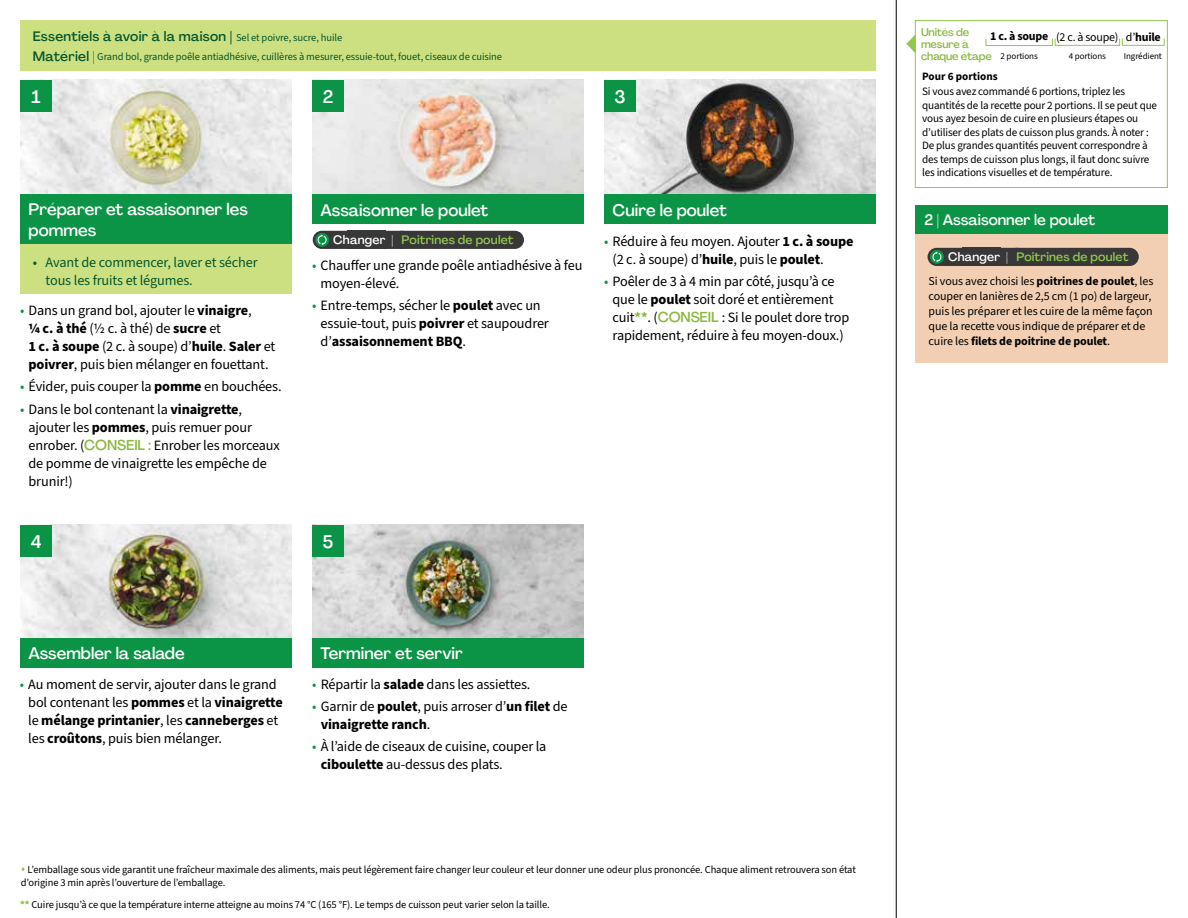
<style>
.page{position:relative;width:1188px;height:918px;background:#fff}
.page>*{position:absolute;margin:0;border:0;box-sizing:border-box;transform-origin:0 0}
.t1{font:500 18px "Agrandir";color:#fff}
.t2{font:500 16.5px/21.1px "Agrandir";color:#fff}
.t3{font:500 15px "Agrandir";color:#fff}
.t4{font:14.25px/18px "Source Sans Pro";letter-spacing:-.01em;color:#000}
.t5{font:700 14.25px/18px "Source Sans Pro";letter-spacing:-.01em;color:#000}
.t6{font:14.25px/18px "Source Sans 3";letter-spacing:-.01em;color:#05562c}
.t7{font:500 13.5px "Agrandir";letter-spacing:.02em;color:#05562c}
.t8{font:500 12.15px "Agrandir";letter-spacing:.015em;color:#91c84e}
.t9{font:12px/15px "Source Sans 3";letter-spacing:-.01em;color:#000}
.t10{font:700 12px "Source Sans 3";letter-spacing:-.02em;color:#000}
.t11{font:11.25px/13.5px "Source Sans 3";letter-spacing:-.015em;color:#000}
.t12{font:700 11.25px "Source Sans 3";color:#000101}
.t13{font:500 11.1px/11.7px "Agrandir";letter-spacing:-.015em;color:#8cba42}
.t14{font:10.5px/13.5px "Source Sans 3";letter-spacing:-.01em;color:#000}
.t15{font:10.5px "Source Sans 3";letter-spacing:-.01em;color:#05562c}
.t16{font:9px "Source Sans 3";letter-spacing:-.01em;color:#000}
.s1{font-family:"Myriad Pro";font-weight:400}
.s2{font-family:"Source Sans 3";font-weight:400;font-size:10.5px}
.s3{font-family:"Source Sans 3";color:#0b9446}
.s4{font-weight:700}
.s5{font-family:"Agrandir";font-weight:500;color:#8cba42}
.s6{color:#fff}
.s7{font-weight:700;color:#8cba42}
.s8{font-family:"Source Sans 3";font-weight:400;color:#0b9446}
.s9{font-weight:400}
.s10{color:#8cba42}
</style>
<div class="page">
<div style="left:20px;top:20px;width:856px;height:51px;background:#cde081"></div>
<img style="left:20px;top:525px;width:272px;height:113px">
<img style="left:312px;top:525px;width:272px;height:113px">
<img style="left:20px;top:80px;width:272px;height:114px">
<img style="left:312px;top:80px;width:272px;height:115px">
<img style="left:604px;top:80px;width:272px;height:115px">
<div style="left:20px;top:194px;width:272px;height:51px;background:#0b9446"></div>
<div style="left:20px;top:638px;width:272px;height:29px;background:#0b9446"></div>
<div style="left:312px;top:195px;width:272px;height:29px;background:#0b9446"></div>
<div style="left:312px;top:638px;width:272px;height:29px;background:#0b9446"></div>
<div style="left:604px;top:195px;width:272px;height:29px;background:#0b9446"></div>
<div style="left:20px;top:245px;width:272px;height:49px;background:#cde081"></div>
<div style="left:20px;top:525px;width:32px;height:32px;background:#0b9446"></div>
<div style="left:20px;top:80px;width:32px;height:32px;background:#0b9446"></div>
<div style="left:312px;top:525px;width:32px;height:32px;background:#0b9446"></div>
<div style="left:312px;top:80px;width:32px;height:32px;background:#0b9446"></div>
<div style="left:604px;top:80px;width:32px;height:32px;background:#0b9446"></div>
<svg style="left:906px;top:34px;width:9px;height:19px"></svg>
<div style="left:915px;top:20px;width:253px;height:168px;border:1px solid #91c84e"></div>
<div style="left:986px;top:38px;width:67px;height:8px;border:1px solid #91c84e"></div>
<div style="left:1055px;top:38px;width:65px;height:8px;border:1px solid #91c84e"></div>
<div style="left:1122px;top:38px;width:43px;height:8px;border:1px solid #91c84e"></div>
<div style="left:313px;top:231px;width:98px;height:18px;background:#383839;border-radius:9px"></div>
<svg style="left:315px;top:233px;width:14px;height:14px"></svg>
<svg style="left:318px;top:234px;width:9px;height:11px"></svg>
<div style="left:393px;top:231px;width:131px;height:18px;background:#383839;border-radius:9px"></div>
<div style="left:916px;top:231px;width:252px;height:131px;background:#f2cfb3"></div>
<div style="left:916px;top:205px;width:252px;height:28px;background:#0b9446"></div>
<div style="left:928px;top:248px;width:98px;height:18px;background:#383839;border-radius:9px"></div>
<svg style="left:930px;top:250px;width:14px;height:14px"></svg>
<svg style="left:932px;top:251px;width:9px;height:11px"></svg>
<div style="left:1008px;top:248px;width:131px;height:18px;background:#383839;border-radius:9px"></div>
<hr style="left:896px;top:0;width:1px;height:918px;background:#000">
<p class="t7" style="left:33px;top:28px;width:311px">Essentiels à avoir à la maison <span class="s1">|</span> <span class="s2">Sel et poivre, sucre, huile</span></p>
<p class="t15" style="left:97px;top:50px;width:406px">Grand bol, grande poêle antiadhésive, cuillères à mesurer, essuie-tout, fouet, ciseaux de cuisine</p>
<p class="t7" style="left:33px;top:48px;width:64px">Matériel |</p>
<p class="t1" style="left:32px;top:85px;width:11px">1</p>
<p class="t1" style="left:323px;top:85px;width:12px">2</p>
<p class="t1" style="left:614px;top:85px;width:13px">3</p>
<p class="t2" style="left:29px;top:199px;width:221px">Préparer et assaisonner les pommes</p>
<p class="t6" style="left:46px;top:254px;width:214px;text-indent:-13px">• Avant de commencer, laver et sécher tous les fruits et légumes.</p>
<p class="t4" style="left:29px;top:302px;width:248px;text-indent:-9px"><span class="s3">•</span> Dans un grand bol, ajouter le <span class="s4">vinaigre</span>,<br><span class="s4">¼ c. à thé</span> (½ c. à thé) de <span class="s4">sucre</span> et<br><span class="s4">1 c. à soupe</span> (2 c. à soupe) d’<span class="s4">huile</span>. <span class="s4">Saler</span> et <span class="s4">poivrer</span>, puis bien mélanger en fouettant.</p>
<p class="t4" style="left:20px;top:378px;width:263px"><span class="s3">•</span> Évider, puis couper la <span class="s4">pomme</span> en bouchées.</p>
<p class="t4" style="left:29px;top:400px;width:253px;text-indent:-9px"><span class="s3">•</span> Dans le bol contenant la <span class="s4">vinaigrette</span>, ajouter les <span class="s4">pommes</span>, puis remuer pour enrober. (<span class="s5">CONSEIL :</span> Enrober les morceaux de pomme de vinaigrette les empêche de brunir!)</p>
<p class="t2" style="left:321px;top:199px;width:169px">Assaisonner le poulet</p>
<p class="t8" style="left:333px;top:232px;width:182px"><span class="s6">Changer |</span> Poitrines de poulet</p>
<p class="t4" style="left:321px;top:257px;width:263px;text-indent:-9px"><span class="s3">•</span> Chauffer une grande poêle antiadhésive à feu moyen-élevé.</p>
<p class="t4" style="left:321px;top:297px;width:230px;text-indent:-9px"><span class="s3">•</span> Entre-temps, sécher le <span class="s4">poulet</span> avec un essuie-tout, puis <span class="s4">poivrer</span> et saupoudrer d’<span class="s4">assaisonnement BBQ</span>.</p>
<p class="t2" style="left:613px;top:199px;width:116px">Cuire le poulet</p>
<p class="t4" style="left:613px;top:232px;width:242px;text-indent:-9px"><span class="s3">•</span> Réduire à feu moyen. Ajouter <span class="s4">1 c. à soupe </span>(2 c. à soupe) d’<span class="s4">huile</span>, puis le <span class="s4">poulet</span>.</p>
<p class="t4" style="left:613px;top:273px;width:238px;text-indent:-9px"><span class="s3">•</span> Poêler de 3 à 4 min par côté, jusqu’à ce que le <span class="s4">poulet</span> soit doré et entièrement cuit<span class="s7">**</span>. (<span class="s5">CONSEIL</span> : Si le poulet dore trop rapidement, réduire à feu moyen-doux.)</p>
<p class="t1" style="left:31px;top:530px;width:12px">4</p>
<p class="t1" style="left:323px;top:530px;width:12px">5</p>
<p class="t2" style="left:28px;top:643px;width:158px">Assembler la salade</p>
<p class="t4" style="left:28px;top:676px;width:256px;text-indent:-9px"><span class="s3">•</span> Au moment de servir, ajouter dans le grand bol contenant les <span class="s4">pommes</span> et la <span class="s4">vinaigrette </span>le <span class="s4">mélange printanier</span>, les <span class="s4">canneberges</span> et les <span class="s4">croûtons</span>, puis bien mélanger.</p>
<p class="t2" style="left:321px;top:643px;width:144px">Terminer et servir</p>
<p class="t4" style="left:312px;top:676px;width:220px"><span class="s3">•</span> Répartir la <span class="s4">salade</span> dans les assiettes.</p>
<p class="t5" style="left:321px;top:698px;width:248px;text-indent:-9px"><span class="s8">•</span> <span class="s9">Garnir de</span> poulet<span class="s9">, puis arroser d’</span>un filet <span class="s9">de </span>vinaigrette ranch<span class="s9">.</span></p>
<p class="t4" style="left:321px;top:738px;width:227px;text-indent:-9px"><span class="s3">•</span> À l’aide de ciseaux de cuisine, couper la <span class="s4">ciboulette</span> au-dessus des plats.</p>
<p class="t14" style="left:21px;top:863px;width:837px"><span class="s10">▲</span> L’emballage sous vide garantit une fraîcheur maximale des aliments, mais peut légèrement faire changer leur couleur et leur donner une odeur plus prononcée. Chaque aliment retrouvera son état d’origine 3 min après l’ouverture de l’emballage.</p>
<p class="t14" style="left:20px;top:898px;width:531px"><span class="s7">**</span> Cuire jusqu’à ce que la température interne atteigne au moins 74 °C (165 °F). Le temps de cuisson peut varier selon la taille.</p>
<p class="t13" style="left:921px;top:27px;width:72px">Unités de mesure à chaque étape</p>
<p class="t10" style="left:990px;top:29px;width:172px">1 c. à soupe <span class="s9">(2 c. à soupe) d’</span>huile</p>
<p class="t16" style="left:1001px;top:50px;width:39px">2 portions</p>
<p class="t16" style="left:1069px;top:50px;width:39px">4 portions</p>
<p class="t16" style="left:1124px;top:50px;width:40px">Ingrédient</p>
<p class="t12" style="left:922px;top:69px;width:77px">Pour 6 portions</p>
<p class="t11" style="left:922px;top:85px;width:236px">Si vous avez commandé 6 portions, triplez les quantités de la recette pour 2 portions. Il se peut que vous ayez besoin de cuire en plusieurs étapes ou d’utiliser des plats de cuisson plus grands. À noter :<br>De plus grandes quantités peuvent correspondre à des temps de cuisson plus longs, il faut donc suivre les indications visuelles et de température.</p>
<p class="t3" style="left:924px;top:210px;width:172px">2 | Assaisonner le poulet</p>
<p class="t8" style="left:948px;top:249px;width:182px"><span class="s6">Changer |</span> Poitrines de poulet</p>
<p class="t9" style="left:929px;top:274px;width:226px">Si vous avez choisi les <span class="s4">poitrines de poulet</span>, les couper en lanières de 2,5 cm (1 po) de largeur, puis les préparer et les cuire de la même façon que la recette vous indique de préparer et de cuire les <span class="s4">filets de poitrine de poulet</span>.</p>
</div>
